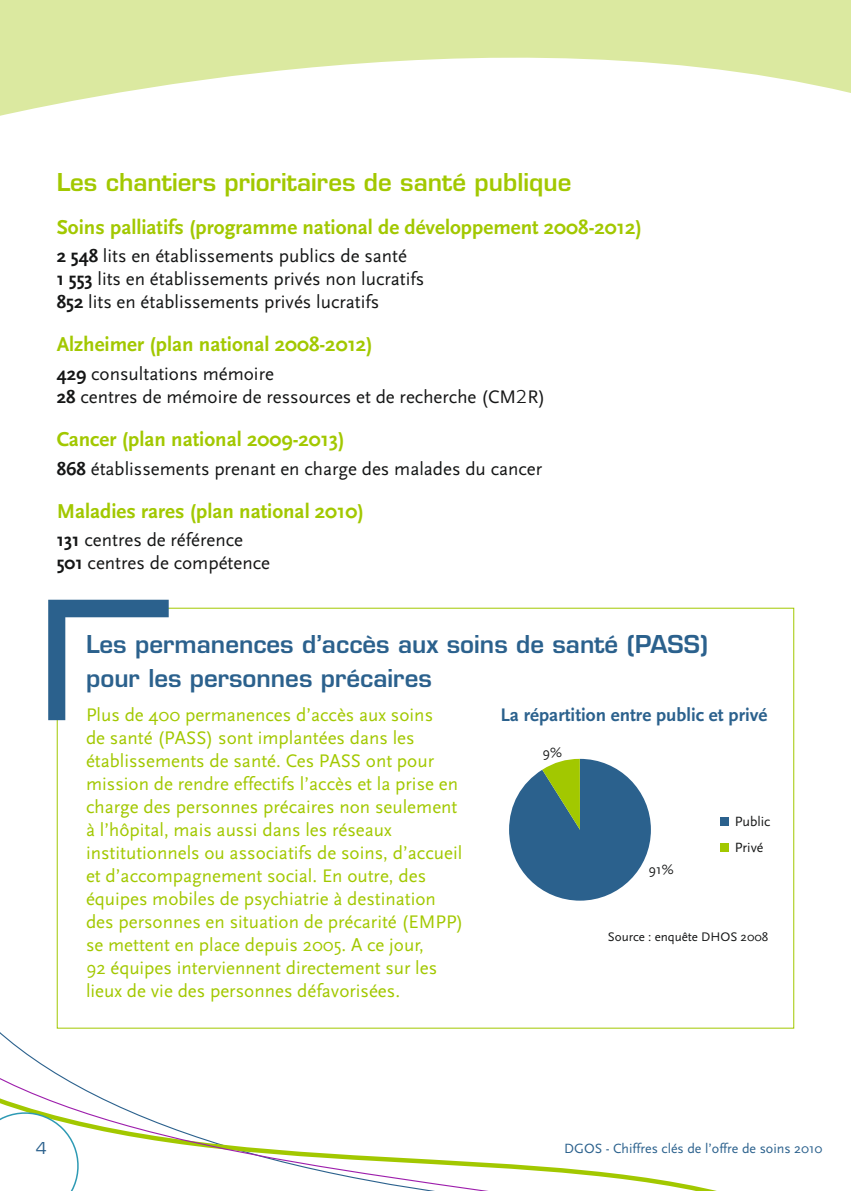
<style>
.page{position:relative;width:851px;height:1191px;background:#fff}
.page>*{position:absolute;margin:0;border:0;box-sizing:border-box;transform-origin:0 0}
.t1{font:600 24px/33.6px "Eurostile";color:#2b618d}
.t2{font:600 24px "Eurostile";color:#a2c800}
.t3{font:700 21px "Scala Sans";color:#a2c800}
.t4{font:19px/23px "Scala Sans";color:#a2c800}
.t5{font:19px/23px "Scala Sans";color:#151616}
.t6{font:700 19px "Scala Sans";color:#2b618d}
.t7{font:16px "Eurostile";color:#2b618d}
.t8{font:14px "Scala Sans";color:#2b618d}
.t9{font:14px "Scala Sans";color:#151616}
.t10{font:13px "Scala Sans";color:#151616}
.s1{font-weight:700}
.s2{font-family:"Formata";font-weight:300}
</style>
<div class="page">
<svg style="left:0;top:1005px;width:702px;height:57px"></svg>
<svg style="left:0;top:1062px;width:666px;height:129px"></svg>
<svg style="left:0;top:1105px;width:85px;height:86px"></svg>
<svg style="left:0;top:0;width:850px;height:116px;fill:#dbe9a0"></svg>
<div style="left:57px;top:607px;width:737px;height:421px;background:#fff"></div>
<svg style="left:48px;top:600px;width:121px;height:120px"></svg>
<svg style="left:509px;top:758px;width:142px;height:142px"></svg>
<div style="left:720px;top:817px;width:8px;height:9px;background:#2b618d"></div>
<div style="left:720px;top:843px;width:8px;height:9px;background:#a2c800"></div>
<p class="t2" style="left:57px;top:167px;width:516px">Les chantiers prioritaires de santé publique</p>
<p class="t3" style="left:57px;top:215px;width:586px">Soins palliatifs (programme national de développement 2008-2012)</p>
<p class="t5" style="left:57px;top:245px;width:369px"><span class="s1">2 548</span> lits en établissements publics de santé<br><span class="s1">1 553</span> lits en établissements privés non lucratifs<br><span class="s1">852</span> lits en établissements privés lucratifs</p>
<p class="t3" style="left:57px;top:333px;width:317px">Alzheimer (plan national 2008-2012)</p>
<p class="t5" style="left:57px;top:363px;width:490px"><span class="s1">429</span> consultations mémoire<br><span class="s1">28</span> centres de mémoire de ressources et de recherche (CM<span class="s2">2</span>R)</p>
<p class="t3" style="left:57px;top:428px;width:289px">Cancer (plan national 2009-2013)</p>
<p class="t5" style="left:57px;top:457px;width:487px"><span class="s1">868</span> établissements prenant en charge des malades du cancer</p>
<p class="t3" style="left:57px;top:499px;width:309px">Maladies rares (plan national 2010)</p>
<p class="t5" style="left:57px;top:529px;width:215px"><span class="s1">131</span> centres de référence<br><span class="s1">501</span> centres de compétence</p>
<p class="t1" style="left:86px;top:627px;width:623px">Les permanences d’accès aux soins de santé (PASS) pour les personnes précaires</p>
<p class="t4" style="left:86px;top:703px;width:379px">Plus de 400 permanences d’accès aux soins<br>de santé (PASS) sont implantées dans les établissements de santé. Ces PASS ont pour mission de rendre effectifs l’accès et la prise en charge des personnes précaires non seulement à l’hôpital, mais aussi dans les réseaux institutionnels ou associatifs de soins, d’accueil et d’accompagnement social. En outre, des équipes mobiles de psychiatrie à destination des personnes en situation de précarité (EMPP) se mettent en place depuis 2005. A ce jour,<br>92 équipes interviennent directement sur les lieux de vie des personnes défavorisées.</p>
<p class="t6" style="left:500px;top:704px;width:268px">La répartition entre public et privé</p>
<p class="t9" style="left:542px;top:744px;width:21px">9%</p>
<p class="t9" style="left:734px;top:814px;width:37px">Public</p>
<p class="t9" style="left:734px;top:840px;width:30px">Privé</p>
<p class="t9" style="left:648px;top:862px;width:26px">91%</p>
<p class="t10" style="left:607px;top:929px;width:162px">Source : enquête DHOS 2008</p>
<p class="t7" style="left:36px;top:1138px;width:13px">4</p>
<p class="t8" style="left:564px;top:1141px;width:260px">DGOS - Chiffres clés de l’offre de soins 2010</p>
</div>
